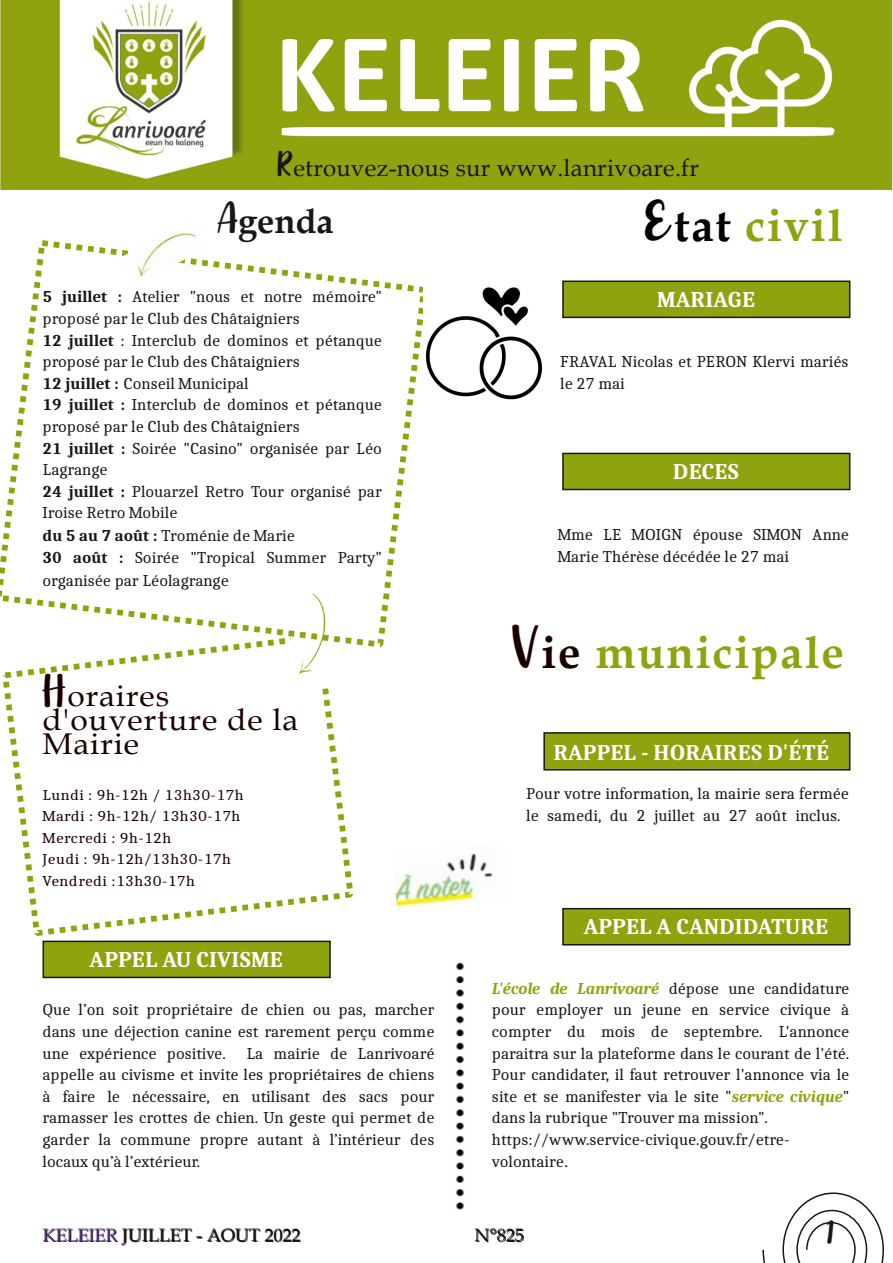
<style>
.page{position:relative;width:893px;height:1263px;background:#fff}
.page>*{position:absolute;margin:0;border:0;box-sizing:border-box;transform-origin:0 0}
.t1{font:700 45px "Book Antiqua";letter-spacing:.04em;color:#8fa30f}
.t2{font:700 34.5px "Book Antiqua";color:#181715}
.t3{font:30px/24px "Book Antiqua";letter-spacing:.03em;color:#1c0000;scale:1.06 1}
.t4{font:25.5px "Bella Years";color:#181715}
.t5{font:24px "Book Antiqua";letter-spacing:.01em;color:#181715}
.t6{font:700 22.5px "Caladea";color:#fff}
.t7{font:18px "Book Antiqua";color:#181715}
.t8{font:16.5px/21.6px "Caladea";color:#181715}
.t9{font:15px/21.6px "Caladea";letter-spacing:.025em;color:#1c0000;scale:1.06 1}
.s1{font-family:"Bella Years";font-size:27px}
.s2{font-family:"Bella Years";font-weight:400}
.s3{font-family:"Bella Years";font-weight:400;color:#000}
.s4{color:#000}
.s5{font-weight:700}
.s6{font-family:"Bella Years";font-size:34.5px}
.s7{font-family:"Bella Years";font-weight:400;color:#1c0000}
.s8{color:#1c0000}
.s9{font-weight:700;font-style:italic;color:#8fa30f}
.s10{font-family:"Arial";font-size:18px}
</style>
<div class="page">
<svg style="left:2px;top:651px;width:352px;height:285px"></svg>
<img style="left:0;top:0;width:893px;height:190px">
<div style="left:544px;top:733px;width:306px;height:37px;background:#8fa30f"></div>
<div style="left:543px;top:732px;width:307px;height:38px;border:2px solid #181715"></div>
<img style="left:395px;top:853px;width:98px;height:55px">
<svg style="left:762px;top:1192px;width:122px;height:71px"></svg>
<div style="left:563px;top:909px;width:287px;height:36px;background:#8fa30f"></div>
<div style="left:562px;top:908px;width:288px;height:37px;border:2px solid #181715"></div>
<div style="left:563px;top:281px;width:287px;height:36px;background:#8fa30f"></div>
<div style="left:562px;top:280px;width:288px;height:38px;border:2px solid #181715"></div>
<img style="left:456px;top:962px;width:8px;height:248px">
<div style="left:563px;top:453px;width:287px;height:36px;background:#8fa30f"></div>
<div style="left:562px;top:453px;width:288px;height:37px;border:2px solid #181715"></div>
<img style="left:292px;top:651px;width:37px;height:33px">
<div style="left:43px;top:941px;width:287px;height:36px;background:#8fa30f"></div>
<div style="left:43px;top:941px;width:288px;height:37px;border:2px solid #181715"></div>
<svg style="left:0;top:240px;width:423px;height:411px"></svg>
<img style="left:119px;top:233px;width:87px;height:53px">
<img style="left:425px;top:287px;width:118px;height:113px">
<h3 class="t5" style="left:278px;top:154px;width:422px"><span class="s1">R</span>etrouvez-nous sur www.lanrivoare.fr</h3>
<h2 class="t2" style="left:218px;top:201px;width:117px"><span class="s2">A</span>genda</h2>
<h1 class="t1" style="left:645px;top:199px;width:199px"><span class="s3">E</span><span class="s4">tat</span> civil</h1>
<p class="t8" style="left:43px;top:286px;width:341px"><span class="s5">5 juillet :</span> Atelier "nous et notre mémoire" proposé par le Club des Châtaigniers<br><span class="s5">12 juillet</span> : Interclub de dominos et pétanque proposé par le Club des Châtaigniers<br><span class="s5">12 juillet :</span> Conseil Municipal<br><span class="s5">19 juillet :</span> Interclub de dominos et pétanque proposé par le Club des Châtaigniers<br><span class="s5">21 juillet :</span> Soirée "Casino" organisée par Léo Lagrange<br><span class="s5">24 juillet :</span> Plouarzel Retro Tour organisé par Iroise Retro Mobile<br><span class="s5">du 5 au 7 août :</span> Troménie de Marie<br><span class="s5">30 août :</span> Soirée "Tropical Summer Party" organisée par Léolagrange</p>
<h3 class="t3" style="left:43px;top:685px;width:243px"><span class="s6">H</span>oraires d'ouverture de la<br>Mairie</h3>
<p class="t9" style="left:43px;top:783px;width:191px">Lundi : 9h-12h / 13h30-17h<br>Mardi : 9h-12h/ 13h30-17h<br>Mercredi : 9h-12h<br>Jeudi : 9h-12h/13h30-17h<br>Vendredi :13h30-17h</p>
<h3 class="t6" style="left:90px;top:946px;width:195px">APPEL AU CIVISME</h3>
<p class="t8" style="left:43px;top:998px;width:393px;text-align:justify">Que l’on soit propriétaire de chien ou pas, marcher dans une déjection canine est rarement perçu comme une expérience positive. La mairie de Lanrivoaré appelle au civisme et invite les propriétaires de chiens à faire le nécessaire, en utilisant des sacs pour ramasser les crottes de chien. Un geste qui permet de garder la commune propre autant à l’intérieur des locaux qu’à l’extérieur.</p>
<h3 class="t6" style="left:657px;top:286px;width:100px">MARIAGE</h3>
<p class="t8" style="left:560px;top:350px;width:290px">FRAVAL Nicolas et PERON Klervi mariés le 27 mai</p>
<h3 class="t6" style="left:673px;top:458px;width:68px">DECES</h3>
<p class="t8" style="left:558px;top:523px;width:293px">Mme LE MOIGN épouse SIMON Anne<br>Marie Thérèse décédée le 27 mai</p>
<h1 class="t1" style="left:512px;top:627px;width:333px"><span class="s7">V</span><span class="s8">ie</span> municipale</h1>
<h3 class="t6" style="left:553px;top:738px;width:277px">RAPPEL - HORAIRES D'ÉTÉ</h3>
<p class="t8" style="left:526px;top:782px;width:324px">Pour votre information, la mairie sera fermée le samedi, du 2 juillet au 27 août inclus.</p>
<h3 class="t6" style="left:584px;top:913px;width:246px">APPEL A CANDIDATURE</h3>
<p class="t8" style="left:492px;top:977px;width:359px"><span class="s9">L'école de Lanrivoaré</span> dépose une candidature pour employer un jeune en service civique à compter du mois de septembre. L'annonce paraitra sur la plateforme dans le courant de l'été.<br>Pour candidater, il faut retrouver l'annonce via le site et se manifester via le site "<span class="s9">service civique</span>" dans la rubrique "Trouver ma mission". https://www.service-civique.gouv.fr/etre&shy;volontaire<span class="s10">.</span></p>
<p class="t7" style="left:43px;top:1225px;width:259px">KELEIER JUILLET - AOUT 2022</p>
<p class="t7" style="left:475px;top:1225px;width:51px">N°825</p>
<h3 class="t4" style="left:827px;top:1213px;width:9px">1</h3>
</div>
